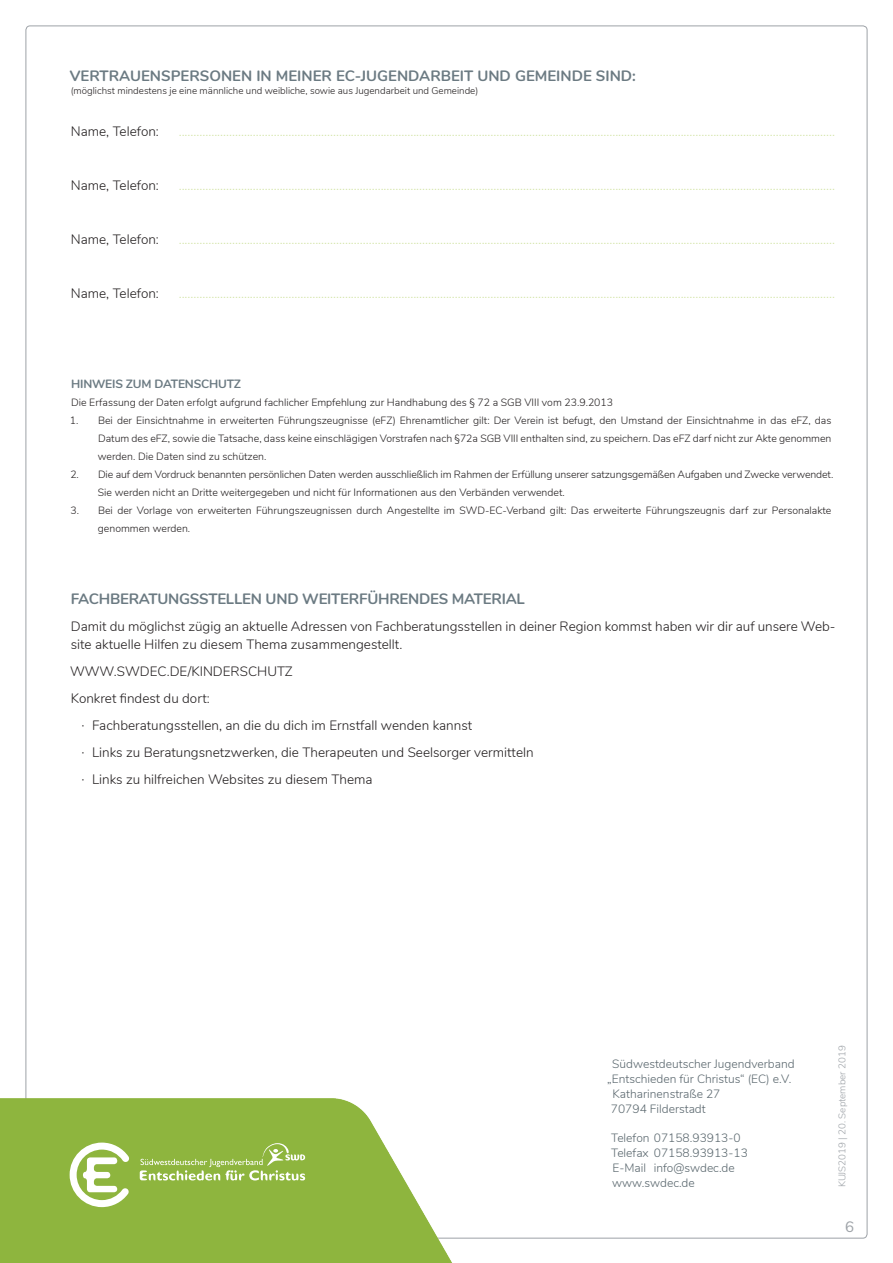
<style>
.page{position:relative;width:893px;height:1263px;background:#fff}
.page>*{position:absolute;margin:0;border:0;box-sizing:border-box;transform-origin:0 0}
.t1{font:700 15px "Nunito";letter-spacing:-.01em;color:#6b7a82}
.t2{font:15px "Nunito";color:#9da2a7}
.t3{font:300 13.5px "Nunito";color:#d0e2a1}
.t4{font:300 13.5px/27px "Nunito";color:#231f20}
.t5{font:300 12px/15px "Nunito";color:#59666d}
.t6{font:700 12px "Nunito";letter-spacing:-.015em;color:#6b7a82}
.t7{font:300 10.5px/18px "Nunito";color:#231f20}
.t8{font:300 9.75px "Nunito";color:#231f20}
.t9{font:300 9.75px "Nunito";color:#9da2a7}
.s1{font-family:"Frutiger Next Pro";font-weight:400;font-stretch:condensed}
</style>
<div class="page">
<img style="left:0;top:1098px;width:460px;height:165px">
<svg style="left:140px;top:1143px;width:165px;height:37px;background:#a1c15e"></svg>
<svg style="left:70px;top:1142px;width:60px;height:65px"></svg>
<p class="t1" style="left:70px;top:65px;width:568px">VERTRAUENSPERSONEN IN MEINER EC-JUGENDARBEIT UND GEMEINDE SIND:</p>
<p class="t8" style="left:71px;top:84px;width:409px">(möglichst mindestens je eine männliche und weibliche, sowie aus Jugendarbeit und Gemeinde)</p>
<p class="t4" style="left:71px;top:117px;width:90px">Name, Telefon:</p>
<p class="t3" style="left:179px;top:121px;width:658px">.............................................................................................................................................................................................................................</p>
<p class="t4" style="left:71px;top:171px;width:90px">Name, Telefon:</p>
<p class="t3" style="left:179px;top:175px;width:658px">.............................................................................................................................................................................................................................</p>
<p class="t4" style="left:71px;top:225px;width:90px">Name, Telefon:</p>
<p class="t3" style="left:179px;top:229px;width:658px">.............................................................................................................................................................................................................................</p>
<p class="t4" style="left:71px;top:279px;width:90px">Name, Telefon:</p>
<p class="t3" style="left:179px;top:283px;width:658px">.............................................................................................................................................................................................................................</p>
<p class="t6" style="left:71px;top:375px;width:172px">HINWEIS ZUM DATENSCHUTZ</p>
<p class="t7" style="left:71px;top:393px;width:544px">Die Erfassung der Daten erfolgt aufgrund fachlicher Empfehlung zur Handhabung des § 72 a SGB VIII vom 23.9.2013</p>
<p class="t7" style="left:98px;top:411px;width:735px;text-align:justify;text-indent:-28px">1. Bei der Einsichtnahme in erweiterten Führungszeugnisse (eFZ) Ehrenamtlicher gilt: Der Verein ist befugt, den Umstand der Einsichtnahme in das eFZ, das Datum des eFZ, sowie die Tatsache, dass keine einschlägigen Vorstrafen nach §72a SGB VIII enthalten sind, zu speichern. Das eFZ darf nicht zur Akte genommen werden. Die Daten sind zu schützen.</p>
<p class="t7" style="left:98px;top:465px;width:737px;text-indent:-28px">2. Die auf dem Vordruck benannten persönlichen Daten werden ausschließlich im Rahmen der Erfüllung unserer satzungsgemäßen Aufgaben und Zwecke verwendet.<br>Sie werden nicht an Dritte weitergegeben und nicht für Informationen aus den Verbänden verwendet.</p>
<p class="t7" style="left:98px;top:501px;width:735px;text-indent:-27px">3. Bei der Vorlage von erweiterten Führungszeugnissen durch Angestellte im SWD-EC-Verband gilt: Das erweiterte Führungszeugnis darf zur Personalakte genommen werden.</p>
<p class="t1" style="left:71px;top:588px;width:455px">FACHBERATUNGSSTELLEN UND WEITERFÜHRENDES MATERIAL</p>
<p class="t4" style="left:71px;top:616px;width:766px;line-height:18px">Damit du möglichst zügig an aktuelle Adressen von Fachberatungsstellen in deiner Region kommst haben wir dir auf unsere Web&shy;site aktuelle Hilfen zu diesem Thema zusammengestellt.</p>
<p class="t4" style="left:70px;top:657px;width:224px">WWW.SWDEC.DE/KINDERSCHUTZ<br>Konkret findest du dort:</p>
<p class="t4" style="left:82px;top:711px;width:454px"><span class="s1">·</span> Fachberatungsstellen, an die du dich im Ernstfall wenden kannst<br><span class="s1">·</span> Links zu Beratungsnetzwerken, die Therapeuten und Seelsorger vermitteln <span class="s1">·</span> Links zu hilfreichen Websites zu diesem Thema</p>
<p class="t5" style="left:612px;top:1055px;width:184px">Südwestdeutscher Jugendverband</p>
<p class="t5" style="left:607px;top:1070px;width:186px">„Entschieden für Christus“ (EC) e.V.</p>
<p class="t5" style="left:612px;top:1085px;width:109px">Katharinenstraße 27</p>
<p class="t5" style="left:611px;top:1100px;width:96px">70794 Filderstadt</p>
<p class="t5" style="left:611px;top:1130px;width:138px">Telefon 07158.93913-0<br>Telefax 07158.93913-13<br>E-Mail info@swdec.de www.swdec.de</p>
<p class="t9" style="left:835px;top:1187px;width:143px;rotate:-90deg">KUJS2019 | 20. September 2019</p>
<p class="t2" style="left:845px;top:1216px;width:10px">6</p>
</div>
